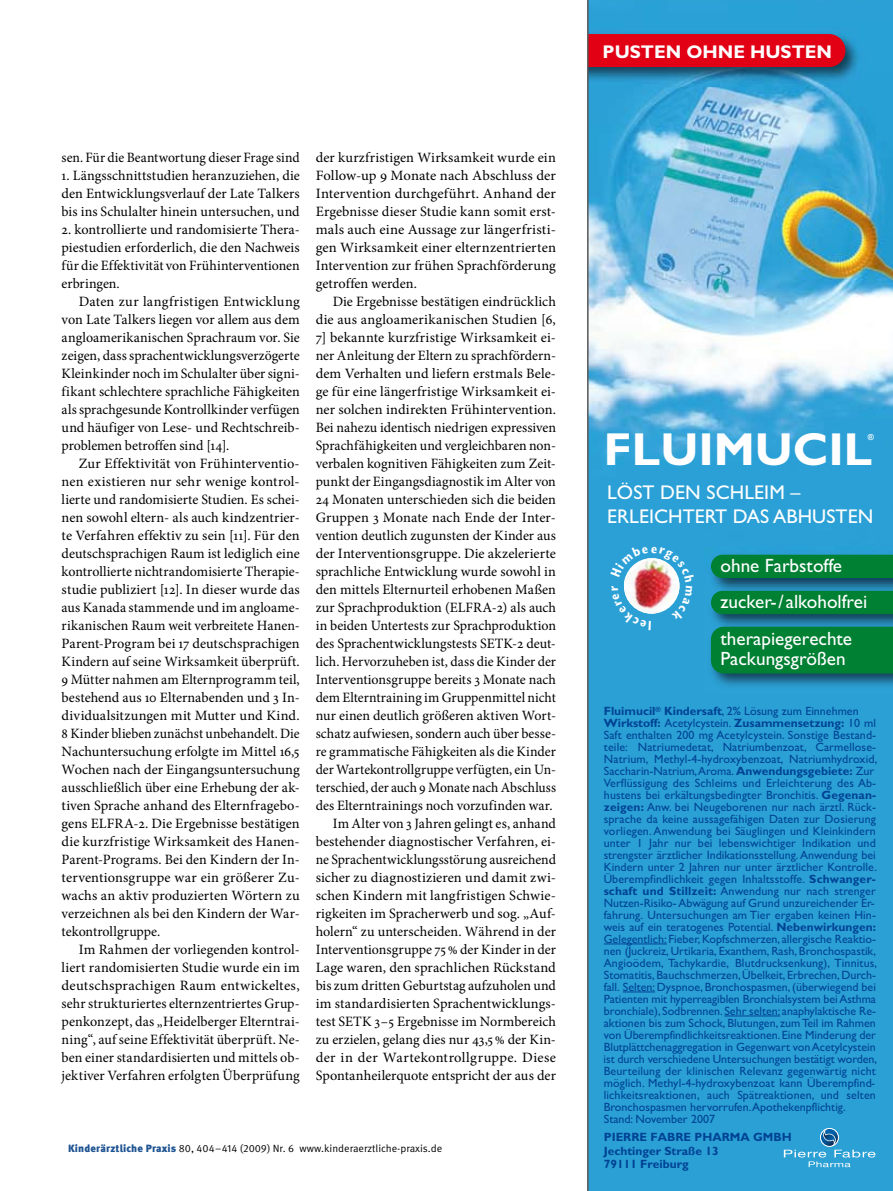
<style>
.page{position:relative;width:893px;height:1191px;background:#fff}
.page>*{position:absolute;margin:0;border:0;box-sizing:border-box;transform-origin:0 0}
.t1{font:700 46.35px "Gill Sans";color:#fff}
.t2{font:19.8px/23.9px "Gill Sans TT";letter-spacing:.005em;color:#fff}
.t3{font:19.2px/36px "Gill Sans TT";color:#fff}
.t4{font:19.2px/19.5px "Gill Sans";color:#fff}
.t5{font:700 18.45px "Gill Sans";color:#fff}
.t6{font:14.25px/18px "Minion Pro";color:#000;text-align:justify}
.t7{font:14.25px "Minion Pro";color:#000;scale:.96 1}
.t8{font:12px/12px "Gill Sans TT";color:#004394}
.t9{font:700 12px/13.5px "Gill Sans";color:#004394}
.t10{font:10.5px "Meta OT";color:#000}
.t11{font:700 8.4px "Gill Sans";color:#fff}
.s1{font-weight:900;color:#1f5492}
.s2{font-family:"Gill Sans";font-weight:700}
.s3{font-family:"Gill Sans TT";font-weight:400}
</style>
<div class="page">
<svg style="left:587px;top:0;width:306px;height:1191px;background:#48a3c9"></svg>
<hr style="left:588px;top:0;width:1px;height:1191px;background:#000">
<svg style="left:610px;top:546px;width:85px;height:84px;background:#6aa1c4"></svg>
<p class="t7" style="left:62px;top:148px;width:249px">sen. Für die Beantwortung dieser Frage sind</p>
<p class="t6" style="left:62px;top:167px;width:240px">1. Längsschnittstudien heranzuziehen, die den Entwicklungsverlauf der Late Talkers bis ins Schulalter hinein untersuchen, und</p>
<p class="t6" style="left:62px;top:221px;width:240px">2. kontrollierte und randomisierte Thera&shy;piestudien erforderlich, die den Nachweis für die Effektivität von Frühinterventionen erbringen.</p>
<p class="t6" style="left:62px;top:293px;width:240px;text-indent:17px">Daten zur langfristigen Entwicklung von Late Talkers liegen vor allem aus dem angloamerikanischen Sprachraum vor. Sie zeigen, dass sprachentwicklungsverzögerte Kleinkinder noch im Schulalter über signi&shy;fikant schlechtere sprachliche Fähigkeiten als sprachgesunde Kontrollkinder verfügen und häufiger von Lese- und Rechtschreib&shy;problemen betroffen sind [14].</p>
<p class="t6" style="left:62px;top:455px;width:240px;text-indent:17px">Zur Effektivität von Frühinterventio&shy;nen existieren nur sehr wenige kontrol&shy;lierte und randomisierte Studien. Es schei&shy;nen sowohl eltern- als auch kindzentrier&shy;te Verfahren effektiv zu sein [11]. Für den deutschsprachigen Raum ist lediglich eine kontrollierte nichtrandomisierte Therapie&shy;studie publiziert [12]. In dieser wurde das aus Kanada stammende und im angloame&shy;rikanischen Raum weit verbreitete Hanen-Parent-Program bei 17 deutschsprachigen Kindern auf seine Wirksamkeit überprüft.<br>9 Mütter nahmen am Elternprogramm teil, bestehend aus 10 Elternabenden und 3 In&shy;dividualsitzungen mit Mutter und Kind.<br>8 Kinder blieben zunächst unbehandelt. Die Nachuntersuchung erfolgte im Mittel 16,5<br>Wochen nach der Eingangsuntersuchung ausschließlich über eine Erhebung der ak&shy;tiven Sprache anhand des Elternfragebo&shy;gens ELFRA-2. Die Ergebnisse bestätigen die kurzfristige Wirksamkeit des Hanen-Parent-Programs. Bei den Kindern der In&shy;terventionsgruppe war ein größerer Zu&shy;wachs an aktiv produzierten Wörtern zu verzeichnen als bei den Kindern der War&shy;tekontrollgruppe.</p>
<p class="t6" style="left:62px;top:941px;width:240px;text-indent:17px">Im Rahmen der vorliegenden kontrol&shy;liert randomisierten Studie wurde ein im deutschsprachigen Raum entwickeltes, sehr strukturiertes elternzentriertes Grup&shy;penkonzept, das „Heidelberger Elterntrai&shy;ning“, auf seine Effektivität überprüft. Ne&shy;ben einer standardisierten und mittels ob&shy;jektiver Verfahren erfolgten Überprüfung</p>
<p class="t6" style="left:316px;top:149px;width:242px">der kurzfristigen Wirksamkeit wurde ein Follow-up 9 Monate nach Abschluss der Intervention durchgeführt. Anhand der Ergebnisse dieser Studie kann somit erst&shy;mals auch eine Aussage zur längerfristi&shy;gen Wirksamkeit einer elternzentrierten Intervention zur frühen Sprachförderung getroffen werden.</p>
<p class="t6" style="left:316px;top:293px;width:242px;text-align:right">Die Ergebnisse bestätigen eindrücklich die aus angloamerikanischen Studien [6, 7] bekannte kurzfristige Wirksamkeit ei&shy;ner Anleitung der Eltern zu sprachfördern&shy;dem Verhalten und liefern erstmals Bele&shy;ge für eine längerfristige Wirksamkeit ei&shy;ner solchen indirekten Frühintervention.<br>Bei nahezu identisch niedrigen expressiven Sprachfähigkeiten und vergleichbaren non&shy;verbalen kognitiven Fähigkeiten zum Zeit&shy;punkt der Eingangsdiagnostik im Alter von 24 Monaten unterschieden sich die beiden Gruppen 3 Monate nach Ende der Inter&shy;vention deutlich zugunsten der Kinder aus der Interventionsgruppe. Die akzelerierte sprachliche Entwicklung wurde sowohl in den mittels Elternurteil erhobenen Maßen zur Sprachproduktion (ELFRA-2) als auch in beiden Untertests zur Sprachproduktion des Sprachentwicklungstests SETK-2 deut&shy;lich. Hervorzuheben ist, dass die Kinder der Interventionsgruppe bereits 3 Monate nach dem Elterntraining im Gruppenmittel nicht nur einen deutlich größeren aktiven Wort&shy;schatz aufwiesen, sondern auch über besse&shy;re grammatische Fähigkeiten als die Kinder der Wartekontrollgruppe verfügten, ein Un&shy;terschied, der auch 9 Monate nach Abschluss des Elterntrainings noch vorzufinden war.<br>Im Alter von 3 Jahren gelingt es, anhand bestehender diagnostischer Verfahren, ei&shy;ne Sprachentwicklungsstörung ausreichend sicher zu diagnostizieren und damit zwi&shy;schen Kindern mit langfristigen Schwie&shy;rigkeiten im Spracherwerb und sog. „Auf&shy;holern“ zu unterscheiden. Während in der Interventionsgruppe 75% der Kinder in der Lage waren, den sprachlichen Rückstand bis zum dritten Geburtstag aufzuholen und im standardisierten Sprachentwicklungs&shy;test SETK 3–5 Ergebnisse im Normbereich zu erzielen, gelang dies nur 43,5% der Kin&shy;der in der Wartekontrollgruppe. Diese Spontanheilerquote entspricht der aus der</p>
<p class="t10" style="left:68px;top:1142px;width:376px"><span class="s1">Kinderärztliche Praxis</span> 80, 404–414 (2009) Nr. 6 www.kinderaerztliche-praxis.de</p>
<p class="t5" style="left:603px;top:41px;width:231px">PUSTEN OHNE HUSTEN</p>
<h1 class="t1" style="left:604px;top:422px;width:270px">FLUIMUCIL</h1>
<p class="t11" style="left:868px;top:432px;width:8px">®</p>
<h2 class="t2" style="left:607px;top:480px;width:268px">LÖST DEN SCHLEIM –<br>ERLEICHTERT DAS ABHUSTEN</h2>
<h3 class="t3" style="left:720px;top:547px;width:148px">ohne Farbstoffe zucker-/alkoholfrei</h3>
<h3 class="t4" style="left:720px;top:629px;width:133px">therapiegerechte<br>Packungsgrößen</h3>
<p class="t8" style="left:604px;top:705px;width:256px"><span class="s2">Fluimucil</span><sup>®</sup> <span class="s2">Kindersaft</span>, 2% Lösung zum Einnehmen</p>
<p class="t9" style="left:604px;top:716px;width:274px">Wirkstoff: <span class="s3">Acetylcystein.</span> Zusammensetzung: <span class="s3">10 ml</span></p>
<p class="t8" style="left:604px;top:729px;width:275px">Saft enthalten 200 mg Acetylcystein. Sonstige Bestand&shy;teile: Natriumedetat, Natriumbenzoat, Carmellose-Natrium, Methyl-4-hydroxybenzoat, Natriumhydroxid, Saccharin-Natrium,Aroma. <span class="s2">Anwendungsgebiete:</span> Zur Verflüssigung des Schleims und Erleichterung des Ab&shy;hustens bei erkältungsbedingter Bronchitis. <span class="s2">Gegenan&shy;zeigen:</span> Anw. bei Neugeborenen nur nach ärztl. Rück&shy;sprache da keine aussagefähigen Daten zur Dosierung vorliegen.Anwendung bei Säuglingen und Kleinkindern unter 1 Jahr nur bei lebenswichtiger Indikation und strengster ärztlicher Indikationsstellung.Anwendung bei Kindern unter 2 Jahren nur unter ärztlicher Kontrolle.<br>Überempfindlichkeit gegen Inhaltsstoffe. <span class="s2">Schwanger&shy;schaft und Stillzeit:</span> Anwendung nur nach strenger Nutzen-Risiko-Abwägung auf Grund unzureichender Er&shy;fahrung. Untersuchungen am Tier ergaben keinen Hin&shy;weis auf ein teratogenes Potential. <span class="s2">Nebenwirkungen:<br></span>Gelegentlich: Fieber,Kopfschmerzen, allergische Reaktio&shy;nen (Juckreiz, Urtikaria, Exanthem, Rash, Bronchospastik, Angioödem, Tachykardie, Blutdrucksenkung), Tinnitus, Stomatitis,Bauchschmerzen,Übelkeit, Erbrechen,Durch&shy;fall. Selten:Dyspnoe, Bronchospasmen,(überwiegend bei Patienten mit hyperreagiblen Bronchialsystem beiAsthma bronchiale), Sodbrennen. Sehr selten: anaphylaktische Re&shy;aktionen bis zum Schock, Blutungen, zumTeil im Rahmen von Überempfindlichkeitsreaktionen. Eine Minderung der Blutplättchenaggregation in Gegenwart vonAcetylcystein ist durch verschiedene Untersuchungen bestätigt worden, Beurteilung der klinischen Relevanz gegenwärtig nicht möglich. Methyl-4-hydroxybenzoat kann Überempfind&shy;lichkeitsreaktionen, auch Spätreaktionen, und selten Bronchospasmen hervorrufen.Apothekenpflichtig.<br>Stand: November 2007</p>
<p class="t9" style="left:604px;top:1130px;width:190px">PIERRE FABRE PHARMA GMBH<br>Jechtinger Straße 13<br>79111 Freiburg</p>
</div>
